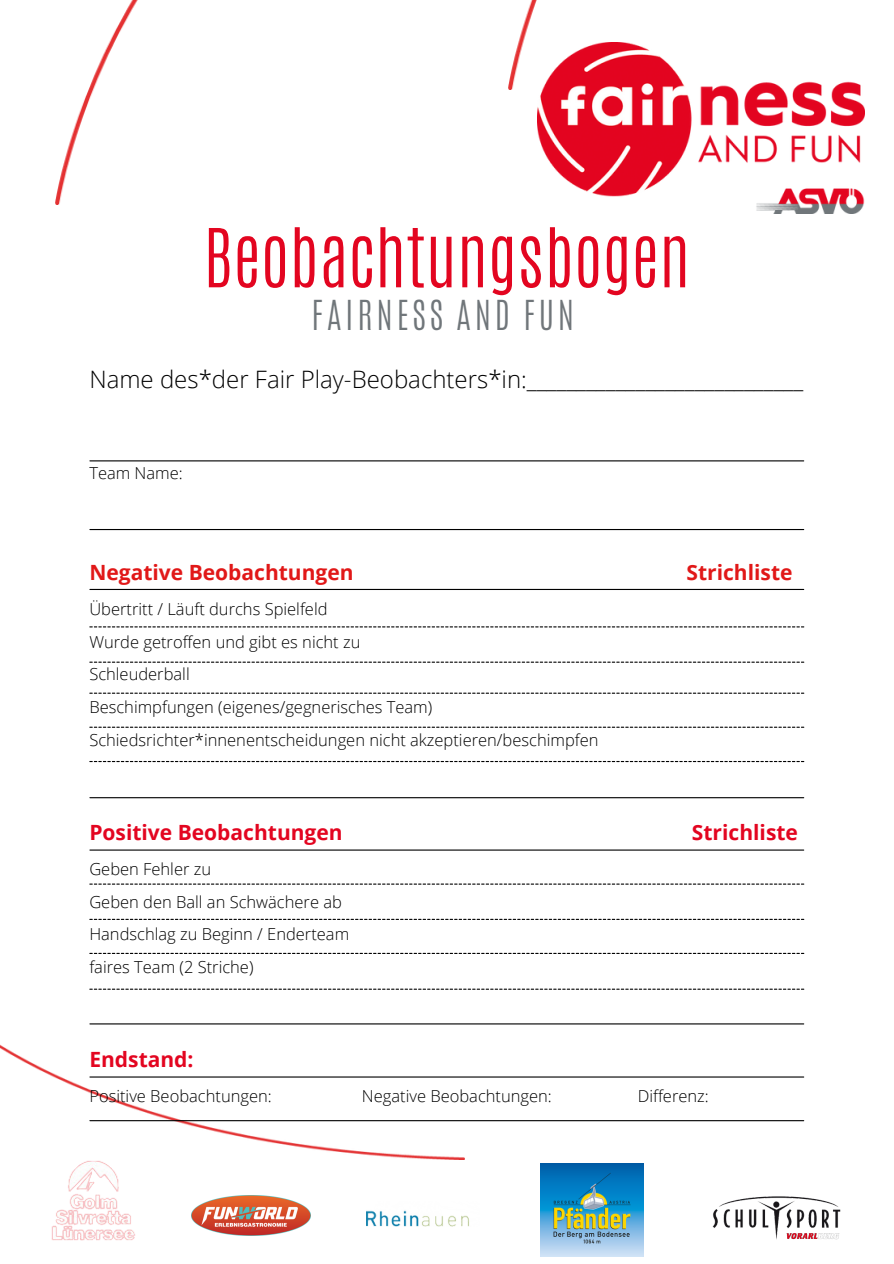
<style>
.page{position:relative;width:894px;height:1264px;background:#fff}
.page>*{position:absolute;margin:0;border:0;box-sizing:border-box;transform-origin:0 0}
.t1{font:300 69px "Antonio";color:#e30520}
.t2{font:300 34.5px "Antonio";letter-spacing:.11em;color:#70767a}
.t3{font:300 24px "Open Sans";color:#000}
.t4{font:700 21px "Open Sans";color:#e30520}
.t5{font:700 21px "Open Sans";color:#e11818}
.t6{font:300 16.5px "Open Sans";color:#000}
</style>
<div class="page">
<img style="left:537px;top:44px;width:327px;height:169px">
<img style="left:508px;top:0;width:125px;height:89px">
<img style="left:55px;top:0;width:83px;height:204px">
<img style="left:0;top:989px;width:464px;height:170px">
<hr style="left:90px;top:460px;width:713px;height:1px;background:#000">
<hr style="left:90px;top:529px;width:713px;height:1px;background:#000">
<hr style="left:90px;top:589px;width:713px;height:1px;background:#000">
<hr style="left:90px;top:849px;width:713px;height:1px;background:#000">
<hr style="left:90px;top:1076px;width:713px;height:1px;background:#000">
<hr style="left:90px;top:1120px;width:713px;height:1px;background:#000">
<hr style="left:90px;top:797px;width:713px;height:1px;background:#000">
<hr style="left:90px;top:1023px;width:713px;height:1px;background:#000">
<svg style="left:89px;top:626px;width:715px;height:1px"></svg>
<svg style="left:89px;top:661px;width:715px;height:1px"></svg>
<svg style="left:89px;top:692px;width:715px;height:1px"></svg>
<svg style="left:89px;top:726px;width:715px;height:1px"></svg>
<svg style="left:89px;top:761px;width:715px;height:1px"></svg>
<svg style="left:89px;top:883px;width:715px;height:1px"></svg>
<svg style="left:89px;top:918px;width:715px;height:1px"></svg>
<svg style="left:89px;top:952px;width:715px;height:2px"></svg>
<svg style="left:89px;top:988px;width:715px;height:1px"></svg>
<img style="left:712px;top:1196px;width:129px;height:44px">
<img style="left:191px;top:1195px;width:120px;height:40px">
<img style="left:20px;top:1127px;width:147px;height:114px">
<img style="left:366px;top:1210px;width:103px;height:16px">
<img style="left:540px;top:1163px;width:103px;height:93px">
<p class="t1" style="left:203px;top:208px;width:488px">Beobachtungsbogen</p>
<p class="t2" style="left:311px;top:291px;width:264px">FAIRNESS AND FUN</p>
<p class="t3" style="left:89px;top:362px;width:715px">Name des*der Fair Play-Beobachters*in:____________________________</p>
<h1 class="t6" style="left:89px;top:461px;width:95px">Team Name:</h1>
<h2 class="t5" style="left:89px;top:557px;width:266px">Negative Beobachtungen</h2>
<h2 class="t5" style="left:686px;top:557px;width:107px">Strichliste</h2>
<h3 class="t6" style="left:89px;top:597px;width:240px">Übertritt / Läuft durchs Spielfeld</h3>
<p class="t6" style="left:89px;top:630px;width:272px">Wurde getroffen und gibt es nicht zu</p>
<p class="t6" style="left:89px;top:662px;width:102px">Schleuderball</p>
<p class="t6" style="left:89px;top:695px;width:344px">Beschimpfungen (eigenes/gegnerisches Team)</p>
<p class="t6" style="left:89px;top:728px;width:510px">Schiedsrichter*innenentscheidungen nicht akzeptieren/beschimpfen</p>
<p class="t4" style="left:89px;top:817px;width:255px">Positive Beobachtungen</p>
<p class="t4" style="left:691px;top:817px;width:107px">Strichliste</p>
<p class="t6" style="left:89px;top:857px;width:123px">Geben Fehler zu</p>
<p class="t6" style="left:89px;top:890px;width:254px">Geben den Ball an Schwächere ab</p>
<p class="t6" style="left:89px;top:922px;width:261px">Handschlag zu Beginn / Enderteam</p>
<p class="t6" style="left:89px;top:955px;width:166px">faires Team (2 Striche)</p>
<p class="t4" style="left:89px;top:1045px;width:106px">Endstand:</p>
<p class="t6" style="left:89px;top:1084px;width:184px">Positive Beobachtungen:</p>
<p class="t6" style="left:362px;top:1084px;width:191px">Negative Beobachtungen:</p>
<p class="t6" style="left:637px;top:1084px;width:73px">Differenz:</p>
</div>
